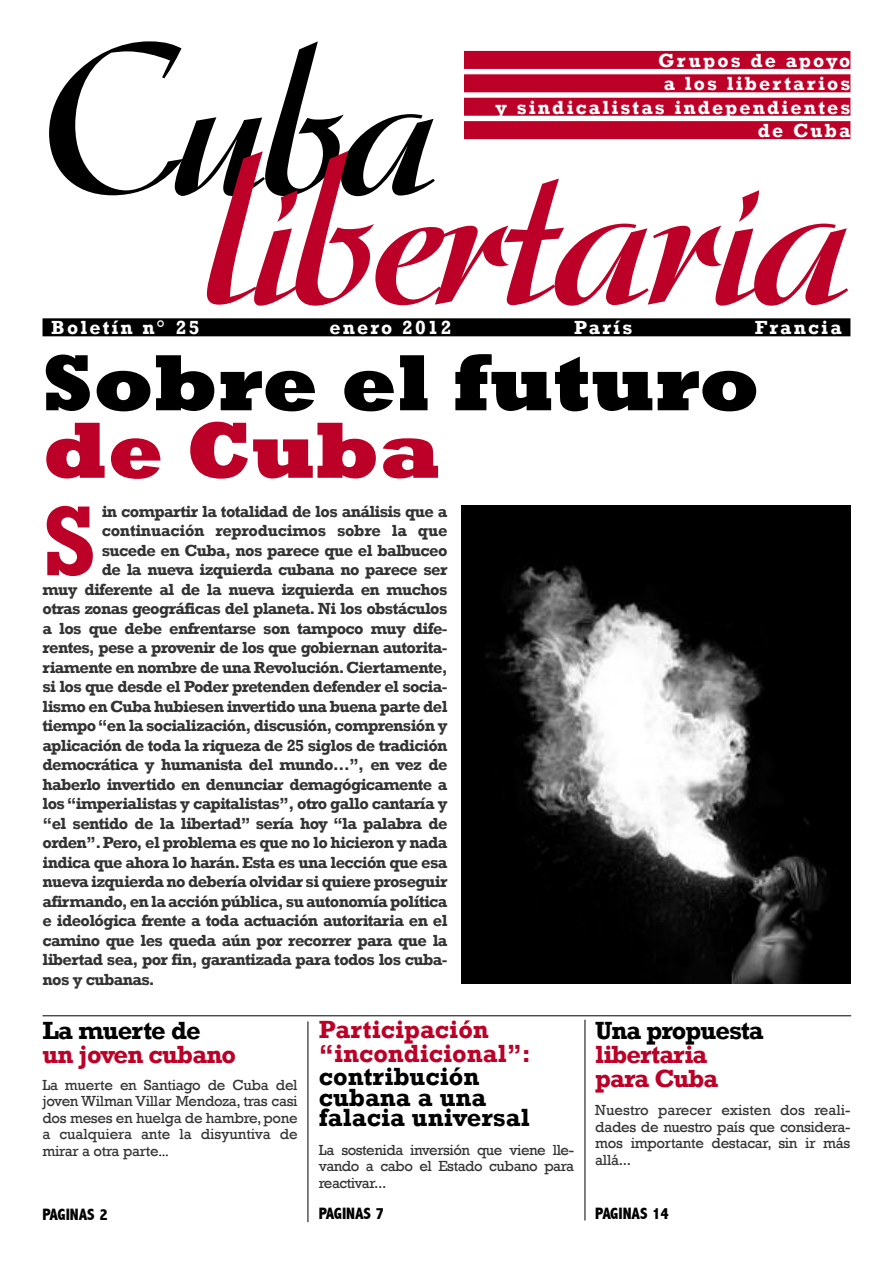
<style>
.page{position:relative;width:893px;height:1263px;background:#fff}
.page>*{position:absolute;margin:0;border:0;box-sizing:border-box;transform-origin:0 0}
.t1{font:500 212.55px "Arkona";letter-spacing:-.02em;color:#bc0027}
.t2{font:500 212.55px "Arkona";color:#000}
.t3{font:700 101.1px "Rockwell";color:#bc0027}
.t4{font:800 81px "Rockwell";color:#000}
.t5{font:800 81px "Rockwell";color:#bc0027}
.t6{font:700 25.5px/20.7px "Rockwell";color:#000}
.t7{font:700 25.5px/23.2px "Rockwell";letter-spacing:-.015em;color:#bc0027}
.t8{font:700 25.5px/24px "Rockwell";letter-spacing:-.04em;color:#bc0027}
.t9{font:700 25.5px "Rockwell";letter-spacing:-.035em;color:#bc0027}
.t10{font:700 25.5px "Rockwell";letter-spacing:-.04em;color:#000}
.t11{font:700 25.5px "Rockwell";letter-spacing:-.035em;color:#000}
.t12{font:700 19.5px/23.4px "Rockwell";letter-spacing:.11em;color:#fff;text-align:right}
.t13{font:700 16.5px "Rockwell";letter-spacing:-.04em;color:#333}
.t14{font:700 16.5px "Rockwell";letter-spacing:-.015em;color:#333}
.t15{font:800 condensed 16.5px "Abadi";letter-spacing:-.005em;color:#000}
.t16{font:15px/16.5px "Rockwell";letter-spacing:-.02em;color:#333;text-align:justify}
.s1{font-family:"Adobe Garamond";color:#000}
</style>
<div class="page">
<div style="left:464px;top:51px;width:386px;height:18px;background:#bc0027"></div>
<div style="left:464px;top:74px;width:386px;height:18px;background:#bc0027"></div>
<div style="left:464px;top:98px;width:386px;height:18px;background:#bc0027"></div>
<div style="left:464px;top:121px;width:386px;height:18px;background:#bc0027"></div>
<div style="left:43px;top:318px;width:807px;height:18px;background:#000"></div>
<hr style="left:308px;top:1021px;width:1px;height:201px;background:#000">
<hr style="left:585px;top:1020px;width:1px;height:200px;background:#000">
<hr style="left:43px;top:1015px;width:808px;height:1px;background:#000">
<img style="left:462px;top:506px;width:388px;height:477px">
<h1 class="t2" style="left:42px;top:42px;width:396px">Cuba</h1>
<p class="t12" style="left:496px;top:48px;width:356px">Grupos de apoyo<br>a los libertarios<br>y sindicalistas independientes de Cuba</p>
<h1 class="t1" style="left:198px;top:152px;width:654px">libertaria</h1>
<p class="t12" style="left:51px;top:315px;width:150px">Boletín n° 25</p>
<p class="t12" style="left:329px;top:315px;width:124px">enero 2012</p>
<p class="t12" style="left:574px;top:315px;width:60px">París</p>
<p class="t12" style="left:755px;top:315px;width:89px">Francia</p>
<h3 class="t4" style="left:43px;top:334px;width:719px">Sobre el futuro</h3>
<h3 class="t5" style="left:43px;top:401px;width:399px">de Cuba</h3>
<h2 class="t3" style="left:43px;top:480px;width:55px">S</h2>
<p class="t13" style="left:102px;top:501px;width:347px">in compartir la totalidad de los análisis que a</p>
<p class="t14" style="left:102px;top:521px;width:347px">continuación reproducimos sobre la que</p>
<p class="t13" style="left:102px;top:540px;width:347px">sucede en Cuba, nos parece que el balbuceo</p>
<p class="t13" style="left:102px;top:560px;width:347px">de la nueva izquierda cubana no parece ser</p>
<p class="t13" style="left:43px;top:579px;width:406px">muy diferente al de la nueva izquierda en muchos</p>
<p class="t13" style="left:43px;top:599px;width:406px">otras zonas geográficas del planeta. Ni los obstáculos</p>
<p class="t13" style="left:43px;top:618px;width:406px">a los que debe enfrentarse son tampoco muy dife-</p>
<p class="t13" style="left:43px;top:638px;width:406px">rentes, pese a provenir de los que gobiernan autorita-</p>
<p class="t13" style="left:43px;top:657px;width:406px">riamente en nombre de una Revolución.Ciertamente,</p>
<p class="t13" style="left:43px;top:677px;width:406px">si los que desde el Poder pretenden defender el socia-</p>
<p class="t13" style="left:43px;top:696px;width:406px">lismo en Cuba hubiesen invertido una buena parte del</p>
<p class="t13" style="left:43px;top:716px;width:406px">tiempo“en la socialización, discusión, comprensión y</p>
<p class="t13" style="left:43px;top:735px;width:406px">aplicación de toda la riqueza de 25 siglos de tradición</p>
<p class="t13" style="left:43px;top:755px;width:406px">democrática y humanista del mundo…”, en vez de</p>
<p class="t13" style="left:43px;top:774px;width:406px">haberlo invertido en denunciar demagógicamente a</p>
<p class="t13" style="left:43px;top:794px;width:406px">los“imperialistas y capitalistas”, otro gallo cantaría y</p>
<p class="t13" style="left:43px;top:813px;width:406px">“el sentido de la libertad” sería hoy “la palabra de</p>
<p class="t13" style="left:43px;top:833px;width:406px">orden”.Pero, el problema es que no lo hicieron y nada</p>
<p class="t13" style="left:43px;top:852px;width:406px">indica que ahora lo harán.Esta es una lección que esa</p>
<p class="t13" style="left:43px;top:872px;width:406px">nueva izquierda no debería olvidar si quiere proseguir</p>
<p class="t13" style="left:43px;top:891px;width:406px">afirmando, en la acción pública, su autonomía política</p>
<p class="t13" style="left:43px;top:911px;width:406px">e ideológica frente a toda actuación autoritaria en el</p>
<p class="t13" style="left:43px;top:930px;width:406px">camino que les queda aún por recorrer para que la</p>
<p class="t13" style="left:43px;top:950px;width:406px">libertad sea, por fin, garantizada para todos los cuba-</p>
<p class="t13" style="left:43px;top:969px;width:114px">nos y cubanas.</p>
<h3 class="t11" style="left:43px;top:1015px;width:160px">La muerte de</h3>
<h3 class="t9" style="left:43px;top:1039px;width:195px">un joven cubano</h3>
<p class="t16" style="left:43px;top:1076px;width:257px">La muerte en Santiago de Cuba del joven Wilman Villar Mendoza, tras casi dos meses en huelga de hambre, pone a cualquiera ante la disyuntiva de mirar a otra parte<span class="s1">...</span></p>
<p class="t15" style="left:43px;top:1205px;width:67px">PAGINAS 2</p>
<h3 class="t7" style="left:319px;top:1017px;width:214px">Participación “incondicional”:</h3>
<h3 class="t6" style="left:319px;top:1065px;width:212px">contribución cubana a una falacia universal</h3>
<p class="t16" style="left:319px;top:1141px;width:257px">La sostenida inversión que viene lle&shy;vando a cabo el Estado cubano para reactivar...</p>
<p class="t15" style="left:319px;top:1205px;width:67px">PAGINAS 7</p>
<h3 class="t10" style="left:595px;top:1015px;width:170px">Una propuesta</h3>
<h3 class="t8" style="left:595px;top:1042px;width:124px">libertaria para Cuba</h3>
<p class="t16" style="left:595px;top:1102px;width:257px">Nuestro parecer existen dos reali&shy;dades de nuestro país que considera&shy;mos importante destacar, sin ir más allá...</p>
<p class="t15" style="left:595px;top:1204px;width:75px">PAGINAS 14</p>
</div>
